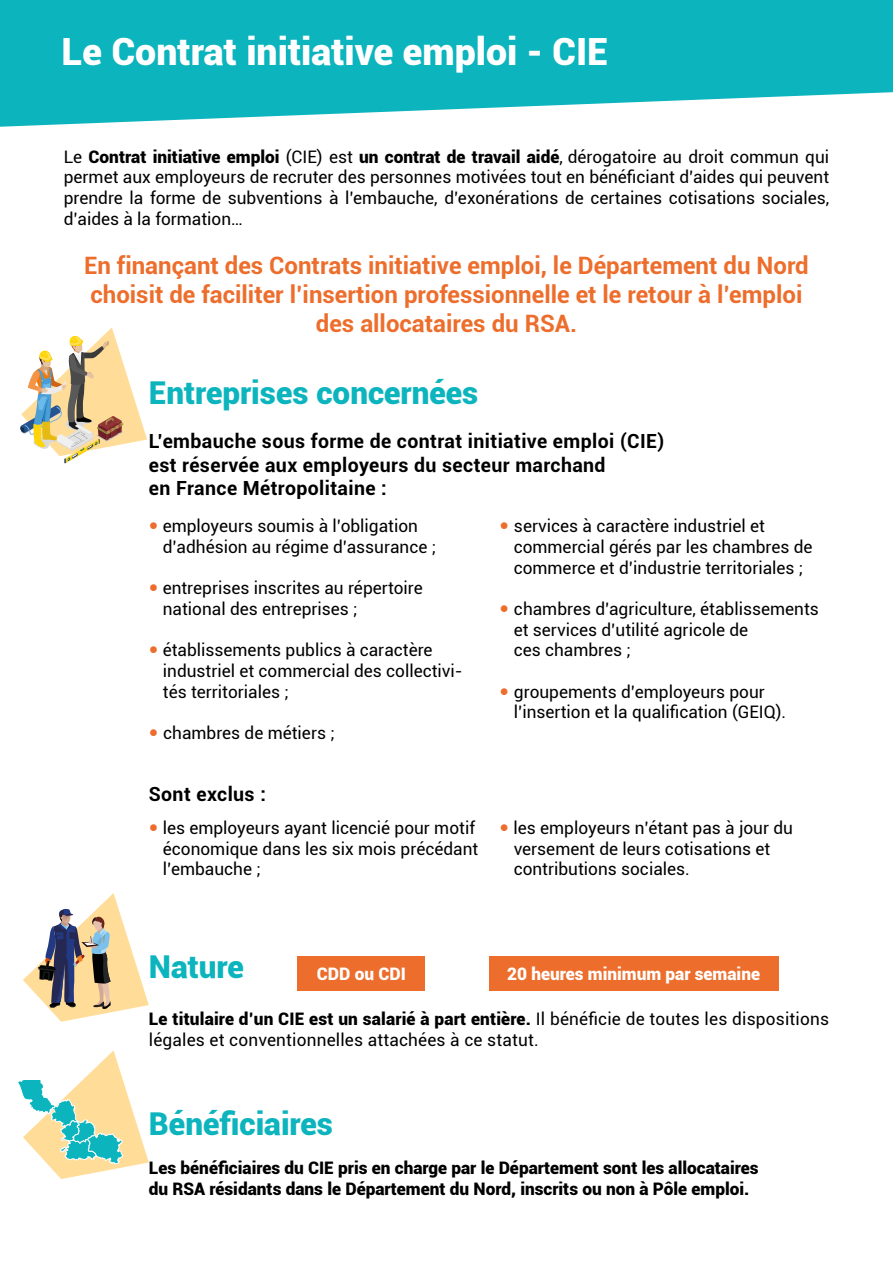
<style>
.page{position:relative;width:893px;height:1263px;background:#fff}
.page>*{position:absolute;margin:0;border:0;box-sizing:border-box;transform-origin:0 0}
.t1{font:900 37.5px "Roboto";color:#fff}
.t2{font:900 31.5px "Roboto";color:#0cb4bd}
.t3{font:700 24px/28.8px "Roboto";color:#ed6e2c;text-align:center}
.t4{font:700 19.5px/23.4px "Roboto";letter-spacing:.02em;color:#000}
.t5{font:17.25px/20.7px "Roboto";color:#000}
.t6{font:900 17.25px/20.7px "Roboto";color:#000}
.t7{font:900 17.25px "Roboto";color:#fff}
.s1{font-weight:900}
</style>
<div class="page">
<div style="left:489px;top:957px;width:289px;height:34px;background:#ed6e2c"></div>
<svg style="left:0;top:0;width:893px;height:127px;background:#2dbec6"></svg>
<svg style="left:18px;top:1050px;width:131px;height:129px"></svg>
<svg style="left:20px;top:327px;width:127px;height:137px"></svg>
<svg style="left:23px;top:893px;width:126px;height:129px"></svg>
<div style="left:298px;top:957px;width:127px;height:34px;background:#ed6e2c"></div>
<h1 class="t1" style="left:61px;top:25px;width:548px">Le Contrat initiative emploi - CIE</h1>
<p class="t5" style="left:64px;top:146px;width:767px;text-align:justify">Le <span class="s1">Contrat initiative emploi</span> (CIE) est <span class="s1">un contrat de travail aidé</span>, dérogatoire au droit commun qui permet aux employeurs de recruter des personnes motivées tout en bénéficiant d’aides qui peuvent prendre la forme de subventions à l’embauche, d’exonérations de certaines cotisations sociales, d’aides à la formation…</p>
<h3 class="t3" style="left:84px;top:250px;width:726px">En finançant des Contrats initiative emploi, le Département du Nord choisit de faciliter l’insertion professionnelle et le retour à l’emploi des allocataires du RSA.</h3>
<h2 class="t2" style="left:149px;top:370px;width:331px">Entreprises concernées</h2>
<p class="t4" style="left:149px;top:429px;width:517px">L’embauche sous forme de contrat initiative emploi (CIE) est réservée aux employeurs du secteur marchand<br>en France Métropolitaine :</p>
<p class="t5" style="left:163px;top:515px;width:275px">employeurs soumis à l’obligation d’adhésion au régime d’assurance ;</p>
<p class="t5" style="left:163px;top:577px;width:262px">entreprises inscrites au répertoire national des entreprises ;</p>
<p class="t5" style="left:163px;top:639px;width:302px">établissements publics à caractère industriel et commercial des collectivi&shy;tés territoriales ;</p>
<p class="t5" style="left:163px;top:722px;width:173px">chambres de métiers ;</p>
<p class="t5" style="left:514px;top:515px;width:300px">services à caractère industriel et commercial gérés par les chambres de commerce et d’industrie territoriales ;</p>
<p class="t5" style="left:514px;top:598px;width:307px">chambres d’agriculture, établissements et services d’utilité agricole de<br>ces chambres ;</p>
<p class="t5" style="left:514px;top:681px;width:274px">groupements d’employeurs pour l’insertion et la qualification (GEIQ).</p>
<p class="t4" style="left:149px;top:782px;width:119px">Sont exclus :</p>
<p class="t5" style="left:163px;top:817px;width:317px">les employeurs ayant licencié pour motif économique dans les six mois précédant l’embauche ;</p>
<p class="t5" style="left:513px;top:817px;width:281px">les employeurs n’étant pas à jour du versement de leurs cotisations et contributions sociales.</p>
<h2 class="t2" style="left:149px;top:944px;width:97px">Nature</h2>
<p class="t7" style="left:507px;top:962px;width:254px">20 heures minimum par semaine</p>
<p class="t5" style="left:149px;top:1008px;width:682px"><span class="s1">Le titulaire d’un CIE est un salarié à part entière.</span> Il bénéficie de toutes les dispositions légales et conventionnelles attachées à ce statut.</p>
<p class="t7" style="left:317px;top:962px;width:90px">CDD ou CDI</p>
<h2 class="t2" style="left:149px;top:1101px;width:186px">Bénéficiaires</h2>
<p class="t6" style="left:149px;top:1157px;width:611px">Les bénéficiaires du CIE pris en charge par le Département sont les allocataires du RSA résidants dans le Département du Nord, inscrits ou non à Pôle emploi.</p>
</div>
